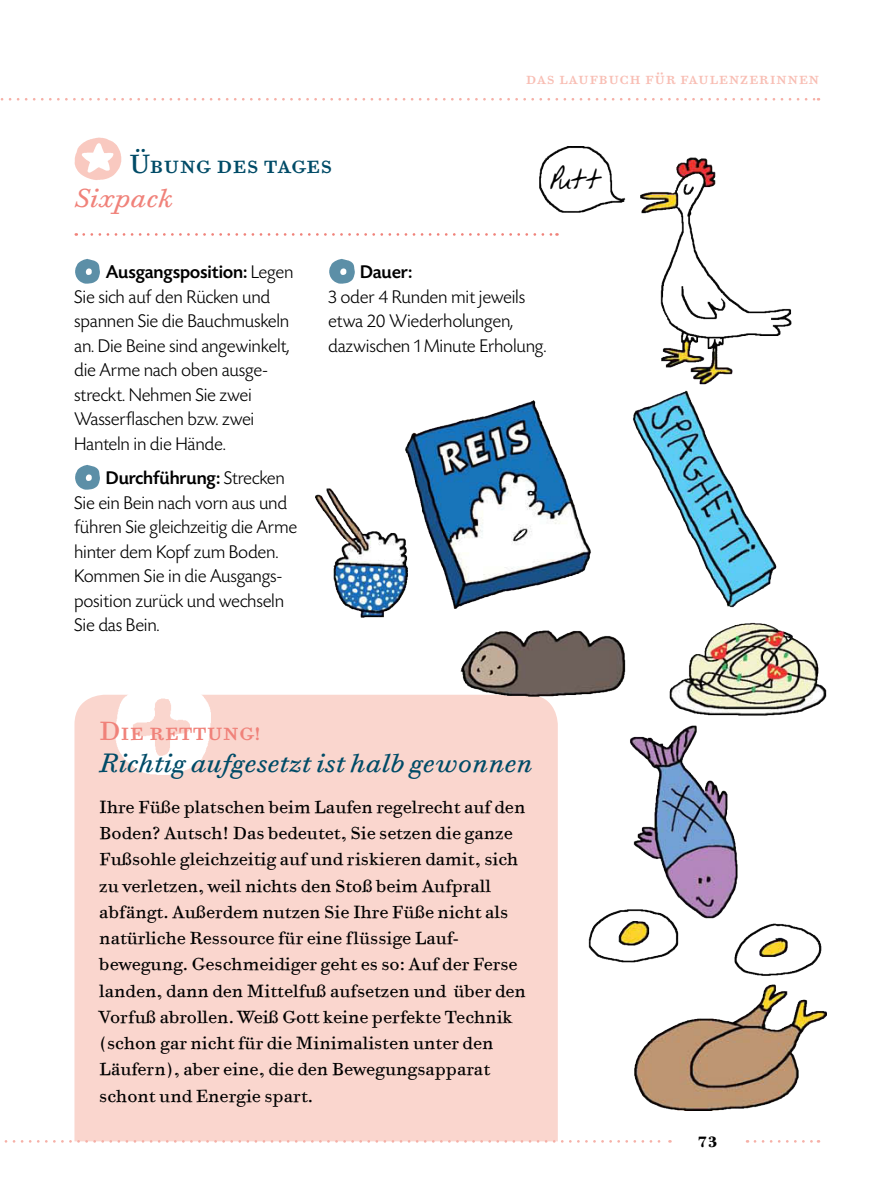
<style>
.page{position:relative;width:869px;height:1191px;background:#fff}
.page>*{position:absolute;margin:0;border:0;box-sizing:border-box;transform-origin:0 0}
.t1{font:italic 26.25px/31.5px "Bodoni Six ITCTT Book";letter-spacing:-.01em;color:#004b67}
.t2{font:26.25px/33.2px "Bodoni Six ITC Book SC";color:#004b67}
.t3{font:24.5px "Avantque 1";color:#000}
.t4{font:300 19.25px/24.5px "Today SH";letter-spacing:.02em;color:#000}
.t5{font:17.5px/26.2px "Bodoni Six ITCTT Book";color:#000}
.t6{font:17.5px "Bodoni Six ITC Book SC";letter-spacing:.025em;color:#f8bdb3}
.t7{font:15.75px "Bodoni Six ITCTT Bold";color:#000}
.s1{font-family:"Bodoni Six ITCTT Book";font-style:italic;color:#f0827a}
.s2{font-weight:500}
.s3{font-family:"Bodoni Six ITC Book SC";font-style:normal;color:#f0827a}
</style>
<div class="page">
<div style="left:74px;top:694px;width:483px;height:446px;background:#fad6ce"></div>
<img style="left:109px;top:694px;width:106px;height:85px">
<svg style="left:84px;top:233px;width:227px;height:3px"></svg>
<img style="left:74px;top:137px;width:48px;height:43px">
<img style="left:75px;top:258px;width:25px;height:26px">
<img style="left:75px;top:464px;width:25px;height:25px">
<svg style="left:754px;top:1140px;width:64px;height:2px"></svg>
<svg style="left:0;top:98px;width:818px;height:3px"></svg>
<svg style="left:4px;top:1140px;width:666px;height:2px"></svg>
<img style="left:315px;top:146px;width:511px;height:964px">
<p class="t2" style="left:74px;top:147px;width:259px;text-indent:55px">Übung des tages<br><span class="s1">Sixpack</span></p>
<p class="t6" style="left:525px;top:67px;width:295px">das laufbuch für faulenzerinnen</p>
<p class="t3" style="left:550px;top:166px;width:53px">Putt</p>
<p class="t4" style="left:74px;top:261px;width:220px;text-indent:32px"><span class="s2">Ausgangsposition:</span> Legen<br>Sie sich auf den Rücken und spannen Sie die Bauchmuskeln an. Die Beine sind angewinkelt, die Arme nach oben ausge‑ streckt. Nehmen Sie zwei<br>Wasserflaschen bzw. zwei<br>Hanteln in die Hände.</p>
<p class="t4" style="left:74px;top:467px;width:224px;text-indent:32px"><span class="s2">Durchführung:</span> Strecken<br>Sie ein Bein nach vorn aus und führen Sie gleichzeitig die Arme hinter dem Kopf zum Boden.<br>Kommen Sie in die Ausgangs&shy;position zurück und wechseln<br>Sie das Bein.</p>
<p class="t4" style="left:328px;top:261px;width:219px;text-indent:32px"><span class="s2">Dauer:<br></span>3 oder 4 Runden mit jeweils etwa 20 Wiederholungen, dazwischen 1 Minute Erholung.</p>
<p class="t1" style="left:99px;top:715px;width:435px"><span class="s3">Die rettung!<br></span>Richtig aufgesetzt ist halb gewonnen</p>
<p class="t5" style="left:99px;top:793px;width:428px">Ihre Füße platschen beim Laufen regelrecht auf den Boden? Autsch! Das bedeutet, Sie setzen die ganze Fußsohle gleichzeitig auf und riskieren damit, sich zu verletzen, weil nichts den Stoß beim Aufprall abfängt. Außerdem nutzen Sie Ihre Füße nicht als natürliche Ressource für eine flüssige Lauf&shy;bewegung. Geschmeidiger geht es so: Auf der Ferse landen, dann den Mittelfuß aufsetzen und über den Vorfuß abrollen. Weiß Gott keine perfekte Technik (schon gar nicht für die Minimalisten unter den Läufern), aber eine, die den Bewegungsapparat schont und Energie spart.</p>
<p class="t7" style="left:697px;top:1131px;width:22px">73</p>
</div>
